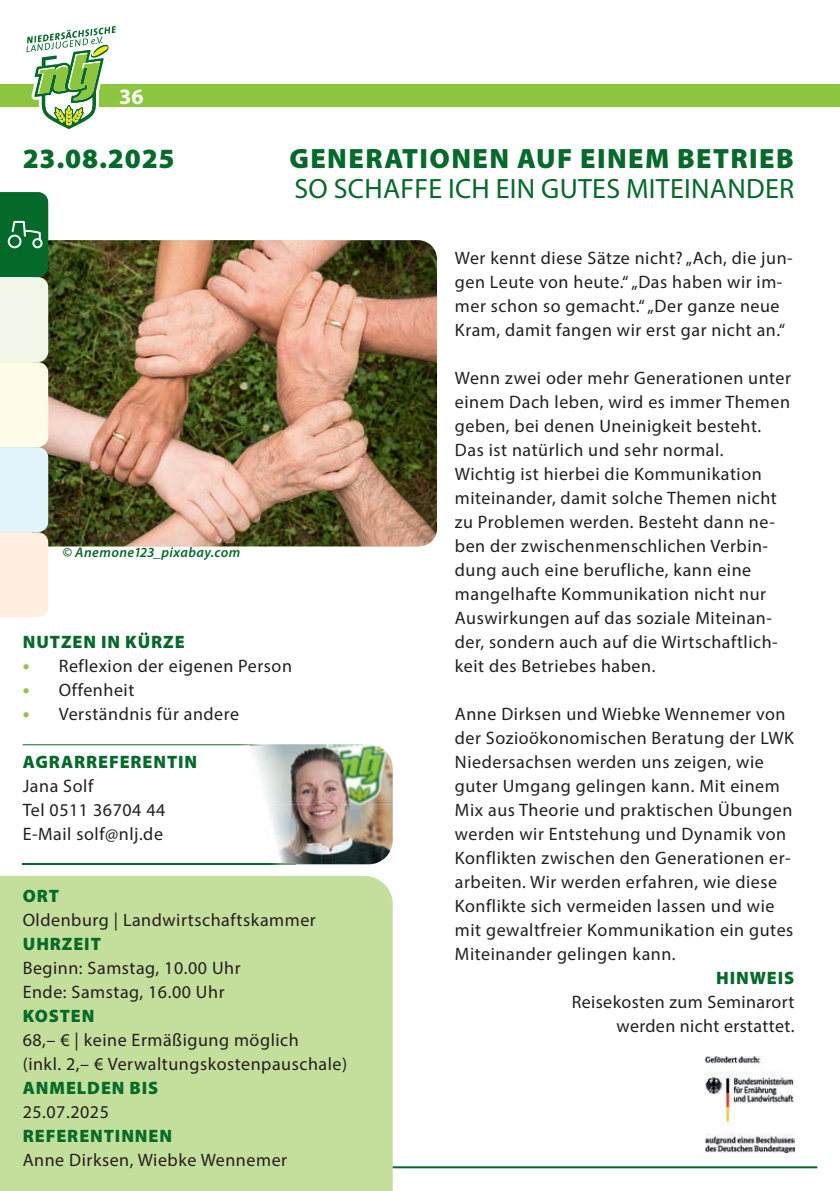
<style>
.page{position:relative;width:840px;height:1191px;background:#fff}
.page>*{position:absolute;margin:0;border:0;box-sizing:border-box;transform-origin:0 0}
.t1{font:900 28px "Myriad Pro";letter-spacing:.05em;color:#046a29}
.t2{font:28px "Myriad Pro";letter-spacing:.01em;color:#046a29}
.t3{font:700 22px "Myriad Pro";color:#fff}
.t4{font:18px/24px "Myriad Pro";letter-spacing:.03em;color:#231f20}
.t5{font:900 18px "Myriad Pro";letter-spacing:.05em;color:#046a29}
.t6{font:italic 600 14px "Myriad Pro";letter-spacing:.03em;color:#046a29}
.s1{font-weight:700;font-size:20px;color:#8bc63e}
</style>
<div class="page">
<div style="left:0;top:84px;width:839px;height:23px;background:#8bc63e"></div>
<svg style="left:26px;top:26px;width:90px;height:104px"></svg>
<img style="left:48px;top:240px;width:389px;height:306px">
<hr style="left:388px;top:1166px;width:428px;height:2px;background:#046a29">
<div style="left:0;top:876px;width:392px;height:315px;background:#c4df9b"></div>
<hr style="left:23px;top:863px;width:228px;height:1px;background:#046a29">
<svg style="left:0;top:192px;width:48px;height:425px;background:#c5dac5"></svg>
<img style="left:705px;top:1057px;width:89px;height:95px">
<img style="left:251px;top:744px;width:141px;height:120px">
<img style="left:251px;top:863px;width:44px;height:1px">
<svg style="left:23px;top:744px;width:238px;height:1px"></svg>
<p class="t3" style="left:119px;top:82px;width:26px">36</p>
<h1 class="t1" style="left:23px;top:140px;width:153px">23.08.2025</h1>
<h1 class="t1" style="left:289px;top:140px;width:505px">GENERATIONEN AUF EINEM BETRIEB</h1>
<h1 class="t2" style="left:294px;top:171px;width:501px">SO SCHAFFE ICH EIN GUTES MITEINANDER</h1>
<p class="t6" style="left:62px;top:543px;width:179px">© Anemone123_pixabay.com</p>
<p class="t5" style="left:23px;top:630px;width:163px">NUTZEN IN KÜRZE</p>
<p class="t4" style="left:23px;top:654px;width:271px"><span class="s1">•</span> Reflexion der eigenen Person</p>
<p class="t4" style="left:23px;top:678px;width:113px"><span class="s1">•</span> Offenheit</p>
<p class="t4" style="left:23px;top:702px;width:218px"><span class="s1">•</span> Verständnis für andere</p>
<p class="t5" style="left:23px;top:750px;width:176px">AGRARREFERENTIN</p>
<p class="t4" style="left:23px;top:774px;width:144px">Jana Solf<br>Tel 0511 36704 44<br>E-Mail solf@nlj.de</p>
<p class="t5" style="left:23px;top:883px;width:38px">ORT</p>
<p class="t4" style="left:23px;top:907px;width:294px">Oldenburg | Landwirtschaftskammer</p>
<p class="t5" style="left:23px;top:931px;width:80px">UHRZEIT</p>
<p class="t4" style="left:23px;top:955px;width:219px">Beginn: Samstag, 10.00 Uhr<br>Ende: Samstag, 16.00 Uhr</p>
<p class="t5" style="left:23px;top:1003px;width:73px">KOSTEN</p>
<p class="t4" style="left:23px;top:1027px;width:326px">68,– € | keine Ermäßigung möglich<br>(inkl. 2,– € Verwaltungskostenpauschale)</p>
<p class="t5" style="left:23px;top:1075px;width:137px">ANMELDEN BIS</p>
<p class="t4" style="left:23px;top:1099px;width:88px">25.07.2025</p>
<p class="t5" style="left:23px;top:1123px;width:151px">REFERENTINNEN</p>
<p class="t4" style="left:23px;top:1147px;width:266px">Anne Dirksen, Wiebke Wennemer</p>
<p class="t4" style="left:454px;top:246px;width:339px">Wer kennt diese Sätze nicht? „Ach, die jun&shy;gen Leute von heute.“ „Das haben wir im&shy;mer schon so gemacht.“ „Der ganze neue Kram, damit fangen wir erst gar nicht an.“</p>
<p class="t4" style="left:454px;top:366px;width:337px">Wenn zwei oder mehr Generationen unter einem Dach leben, wird es immer Themen geben, bei denen Uneinigkeit besteht.<br>Das ist natürlich und sehr normal.<br>Wichtig ist hierbei die Kommunikation miteinander, damit solche Themen nicht zu Problemen werden. Besteht dann ne&shy;ben der zwischenmenschlichen Verbin&shy;dung auch eine berufliche, kann eine mangelhafte Kommunikation nicht nur Auswirkungen auf das soziale Miteinan&shy;der, sondern auch auf die Wirtschaftlich&shy;keit des Betriebes haben.</p>
<p class="t4" style="left:454px;top:702px;width:340px">Anne Dirksen und Wiebke Wennemer von der Sozioökonomischen Beratung der LWK Niedersachsen werden uns zeigen, wie guter Umgang gelingen kann. Mit einem Mix aus Theorie und praktischen Übungen werden wir Entstehung und Dynamik von Konflikten zwischen den Generationen er&shy;arbeiten. Wir werden erfahren, wie diese Konflikte sich vermeiden lassen und wie mit gewaltfreier Kommunikation ein gutes Miteinander gelingen kann.</p>
<p class="t5" style="left:715px;top:966px;width:80px">HINWEIS</p>
<p class="t4" style="left:571px;top:990px;width:224px;text-align:right">Reisekosten zum Seminarort werden nicht erstattet.</p>
</div>
